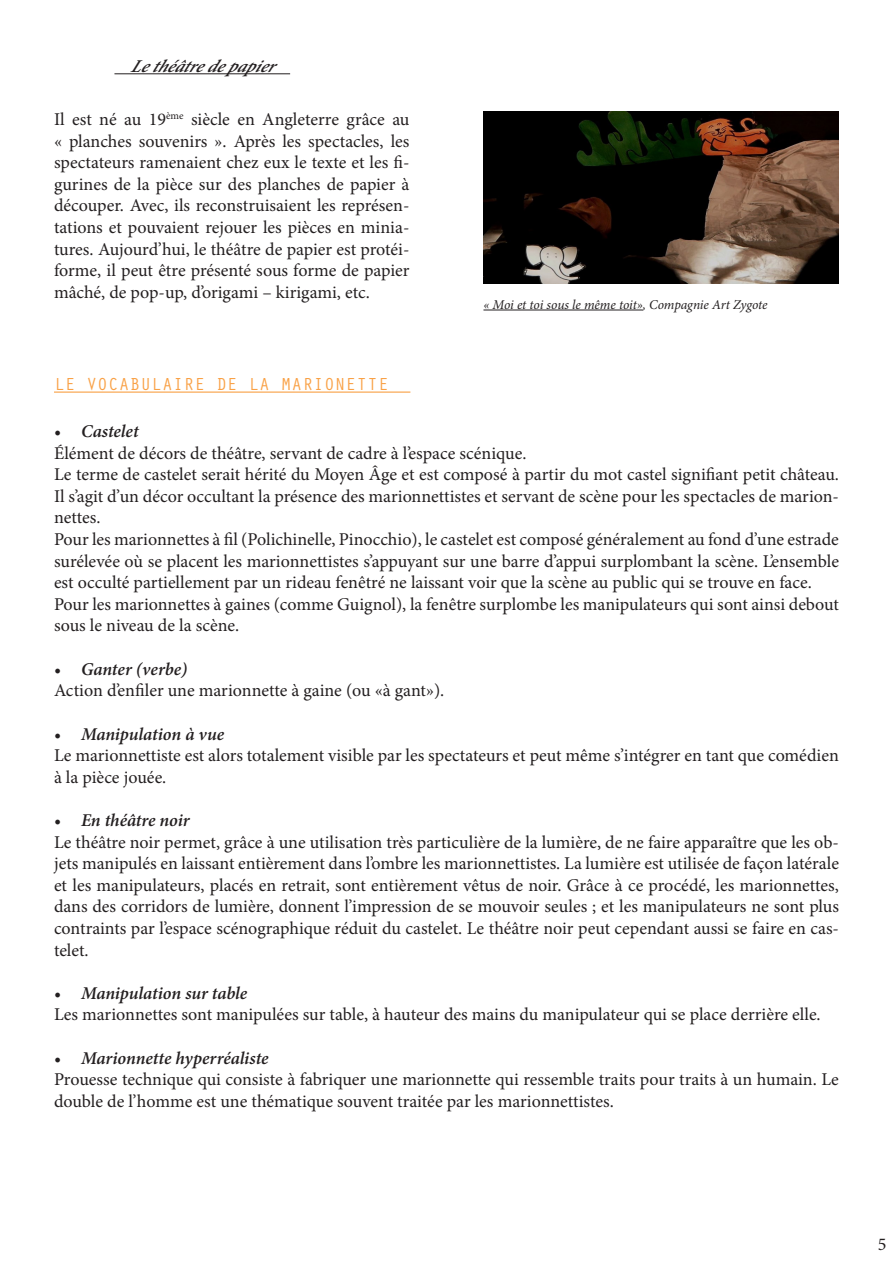
<style>
.page{position:relative;width:893px;height:1263px;background:#fff}
.page>*{position:absolute;margin:0;border:0;box-sizing:border-box;transform-origin:0 0}
.t1{font:18px/21.6px "Minion Pro";color:#231f20;text-align:justify}
.t2{font:italic 600 18px "Minion Pro";letter-spacing:-.005em;color:#231f20}
.t3{font:18px "Orator Std";color:#f9a146}
.t4{font:italic 13.5px "Minion Pro";letter-spacing:-.01em;color:#231f20}
</style>
<div class="page">
<hr style="left:114px;top:73px;width:176px;height:1px;background:#231f20">
<hr style="left:483px;top:310px;width:160px;height:1px;background:#231f20">
<hr style="left:54px;top:391px;width:356px;height:2px;background:#f9a146">
<img style="left:483px;top:112px;width:356px;height:172px">
<p class="t2" style="left:131px;top:54px;width:156px">Lethéâtredepapier</p>
<p class="t1" style="left:54px;top:108px;width:357px">Il est né au 19<sup>ème</sup> siècle en Angleterre grâce au « planches souvenirs ». Après les spectacles, les spectateurs ramenaient chez eux le texte et les fi&shy;gurines de la pièce sur des planches de papier à découper. Avec, ils reconstruisaient les représen&shy;tations et pouvaient rejouer les pièces en minia&shy;tures. Aujourd’hui, le théâtre de papier est protéi&shy;forme, il peut être présenté sous forme de papier mâché, de pop-up, d’origami – kirigami, etc.</p>
<p class="t4" style="left:483px;top:295px;width:286px">« Moi et toi sous le même toit», Compagnie Art Zygote</p>
<p class="t3" style="left:54px;top:372px;width:336px">LE VOCABULAIRE DE LA MARIONETTE</p>
<p class="t2" style="left:54px;top:419px;width:86px">• Castelet</p>
<p class="t1" style="left:54px;top:442px;width:474px">Élément de décors de théâtre, servant de cadre à l’espace scénique.</p>
<p class="t1" style="left:54px;top:464px;width:786px">Le terme de castelet serait hérité du Moyen Âge et est composé à partir du mot castel signifiant petit château.<br>Il s’agit d’un décor occultant la présence des marionnettistes et servant de scène pour les spectacles de marion&shy;nettes.</p>
<p class="t1" style="left:54px;top:529px;width:786px">Pour les marionnettes à fil (Polichinelle, Pinocchio), le castelet est composé généralement au fond d’une estrade surélevée où se placent les marionnettistes s’appuyant sur une barre d’appui surplombant la scène. L’ensemble est occulté partiellement par un rideau fenêtré ne laissant voir que la scène au public qui se trouve en face.</p>
<p class="t1" style="left:54px;top:593px;width:787px">Pour les marionnettes à gaines (comme Guignol), la fenêtre surplombe les manipulateurs qui sont ainsi debout sous le niveau de la scène.</p>
<p class="t2" style="left:54px;top:656px;width:135px">• Ganter (verbe)</p>
<p class="t1" style="left:54px;top:680px;width:392px">Action d’enfiler une marionnette à gaine (ou «à gant»).</p>
<p class="t2" style="left:54px;top:721px;width:172px">• Manipulation à vue</p>
<p class="t1" style="left:54px;top:745px;width:786px">Le marionnettiste est alors totalement visible par les spectateurs et peut même s’intégrer en tant que comédien à la pièce jouée.</p>
<p class="t2" style="left:54px;top:807px;width:137px">• En théâtre noir</p>
<p class="t1" style="left:54px;top:831px;width:787px">Le théâtre noir permet, grâce à une utilisation très particulière de la lumière, de ne faire apparaître que les ob&shy;jets manipulés en laissant entièrement dans l’ombre les marionnettistes. La lumière est utilisée de façon latérale et les manipulateurs, placés en retrait, sont entièrement vêtus de noir. Grâce à ce procédé, les marionnettes, dans des corridors de lumière, donnent l’impression de se mouvoir seules ; et les manipulateurs ne sont plus contraints par l’espace scénographique réduit du castelet. Le théâtre noir peut cependant aussi se faire en cas&shy;telet.</p>
<p class="t2" style="left:54px;top:980px;width:195px">• Manipulation sur table</p>
<p class="t1" style="left:54px;top:1004px;width:768px">Les marionnettes sont manipulées sur table, à hauteur des mains du manipulateur qui se place derrière elle.</p>
<p class="t2" style="left:54px;top:1045px;width:216px">• Marionnette hyperréaliste</p>
<p class="t1" style="left:54px;top:1069px;width:786px">Prouesse technique qui consiste à fabriquer une marionnette qui ressemble traits pour traits à un humain. Le double de l’homme est une thématique souvent traitée par les marionnettistes.</p>
<p class="t1" style="left:878px;top:1233px;width:10px">5</p>
</div>
